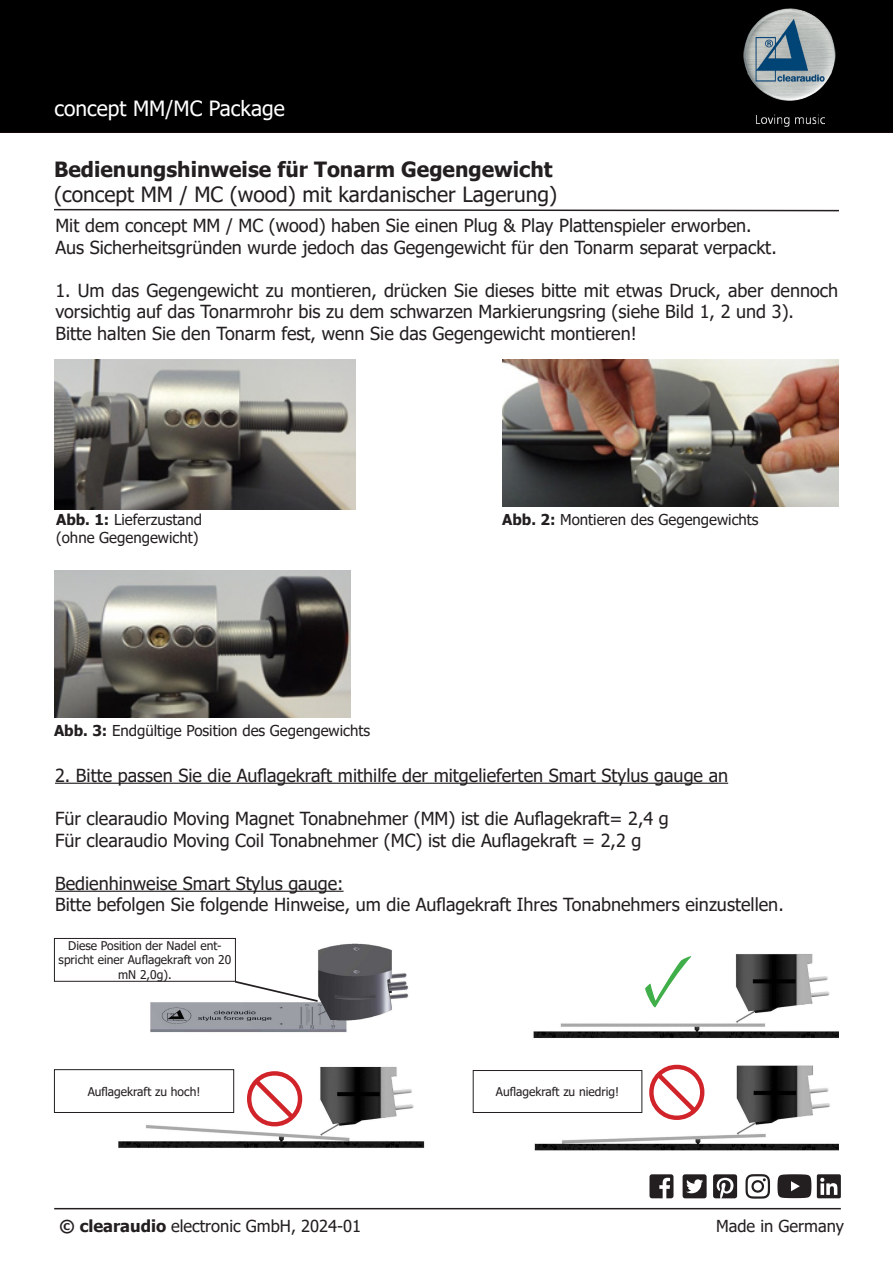
<style>
.page{position:relative;width:893px;height:1263px;background:#fff}
.page>*{position:absolute;margin:0;border:0;box-sizing:border-box;transform-origin:0 0}
.t1{font:italic 700 condensed 75.9px "Minion Pro";color:#40ae49}
.t2{font:21px "Tahoma";color:#231f20}
.t3{font:700 21px "Tahoma";color:#231f20}
.t4{font:21px "Tahoma";color:#fff}
.t5{font:18px/21.6px "Tahoma";color:#231f20}
.t6{font:16.5px "Tahoma";color:#231f20}
.t7{font:15px "Tahoma";color:#231f20}
.t8{font:12px/14.4px "Tahoma";color:#231f20;text-align:center}
.s1{font-weight:700}
</style>
<div class="page">
<svg style="left:54px;top:208px;width:785px;height:4px"></svg>
<img style="left:55px;top:360px;width:300px;height:150px">
<img style="left:503px;top:360px;width:336px;height:146px">
<img style="left:55px;top:570px;width:296px;height:147px">
<hr style="left:55px;top:783px;width:673px;height:1px;background:#231f20">
<hr style="left:55px;top:891px;width:289px;height:1px;background:#231f20">
<img style="left:534px;top:1065px;width:305px;height:86px">
<img style="left:118px;top:1066px;width:306px;height:82px">
<img style="left:533px;top:954px;width:306px;height:84px">
<img style="left:150px;top:943px;width:259px;height:90px">
<div style="left:54px;top:1069px;width:180px;height:44px;border:1px solid #231f20"></div>
<div style="left:473px;top:1070px;width:169px;height:43px;border:1px solid #231f20"></div>
<svg style="left:233px;top:980px;width:87px;height:23px"></svg>
<div style="left:54px;top:938px;width:182px;height:44px;border:1px solid #231f20"></div>
<div style="left:0;top:0;width:893px;height:133px;background:#000"></div>
<img style="left:740px;top:9px;width:101px;height:117px">
<hr style="left:54px;top:1208px;width:787px;height:1px;background:#231f20">
<svg style="left:649px;top:1174px;width:24px;height:24px"></svg>
<svg style="left:683px;top:1174px;width:24px;height:24px"></svg>
<svg style="left:713px;top:1174px;width:24px;height:24px"></svg>
<svg style="left:745px;top:1174px;width:25px;height:25px"></svg>
<svg style="left:817px;top:1174px;width:24px;height:24px"></svg>
<svg style="left:777px;top:1174px;width:34px;height:24px"></svg>
<svg style="left:247px;top:1070px;width:55px;height:56px"></svg>
<svg style="left:649px;top:1065px;width:55px;height:55px"></svg>
<p class="t4" style="left:54px;top:94px;width:232px">concept MM/MC Package</p>
<p class="t3" style="left:54px;top:154px;width:500px">Bedienungshinweise für Tonarm Gegengewicht</p>
<p class="t2" style="left:54px;top:180px;width:505px">(concept MM / MC (wood) mit kardanischer Lagerung)</p>
<p class="t5" style="left:55px;top:216px;width:698px">Mit dem concept MM / MC (wood) haben Sie einen Plug &amp; Play Plattenspieler erworben.</p>
<p class="t5" style="left:55px;top:237px;width:723px">Aus Sicherheitsgründen wurde jedoch das Gegengewicht für den Tonarm separat verpackt.</p>
<p class="t5" style="left:55px;top:280px;width:784px">1. Um das Gegengewicht zu montieren, drücken Sie dieses bitte mit etwas Druck, aber dennoch vorsichtig auf das Tonarmrohr bis zu dem schwarzen Markierungsring (siehe Bild 1, 2 und 3).</p>
<p class="t5" style="left:55px;top:324px;width:583px">Bitte halten Sie den Tonarm fest, wenn Sie das Gegengewicht montieren!</p>
<p class="t7" style="left:56px;top:509px;width:147px"><span class="s1">Abb. 1:</span> Lieferzustand</p>
<p class="t7" style="left:56px;top:527px;width:144px">(ohne Gegengewicht)</p>
<p class="t7" style="left:502px;top:509px;width:258px"><span class="s1">Abb. 2:</span> Montieren des Gegengewichts</p>
<p class="t7" style="left:54px;top:721px;width:318px"><span class="s1">Abb. 3:</span> Endgültige Position des Gegengewichts</p>
<p class="t5" style="left:55px;top:765px;width:675px">2. Bitte passen Sie die Auflagekraft mithilfe der mitgelieferten Smart Stylus gauge an</p>
<p class="t5" style="left:55px;top:809px;width:615px">Für clearaudio Moving Magnet Tonabnehmer (MM) ist die Auflagekraft= 2,4 g</p>
<p class="t5" style="left:55px;top:830px;width:588px">Für clearaudio Moving Coil Tonabnehmer (MC) ist die Auflagekraft = 2,2 g</p>
<p class="t5" style="left:55px;top:873px;width:290px">Bedienhinweise Smart Stylus gauge:</p>
<p class="t5" style="left:55px;top:895px;width:730px">Bitte befolgen Sie folgende Hinweise, um die Auflagekraft Ihres Tonabnehmers einzustellen.</p>
<p class="t8" style="left:59px;top:939px;width:174px">Diese Position der Nadel ent&shy;spricht einer Auflagekraft von 20 mN 2,0g).</p>
<p class="t1" style="left:642px;top:926px;width:53px">✓</p>
<p class="t8" style="left:88px;top:1085px;width:114px">Auflagekraft zu hoch!</p>
<p class="t8" style="left:496px;top:1085px;width:125px">Auflagekraft zu niedrig!</p>
<p class="t6" style="left:60px;top:1215px;width:303px"><span class="s1">© clearaudio</span> electronic GmbH, 2024-01</p>
<p class="t6" style="left:716px;top:1215px;width:129px">Made in Germany</p>
</div>
